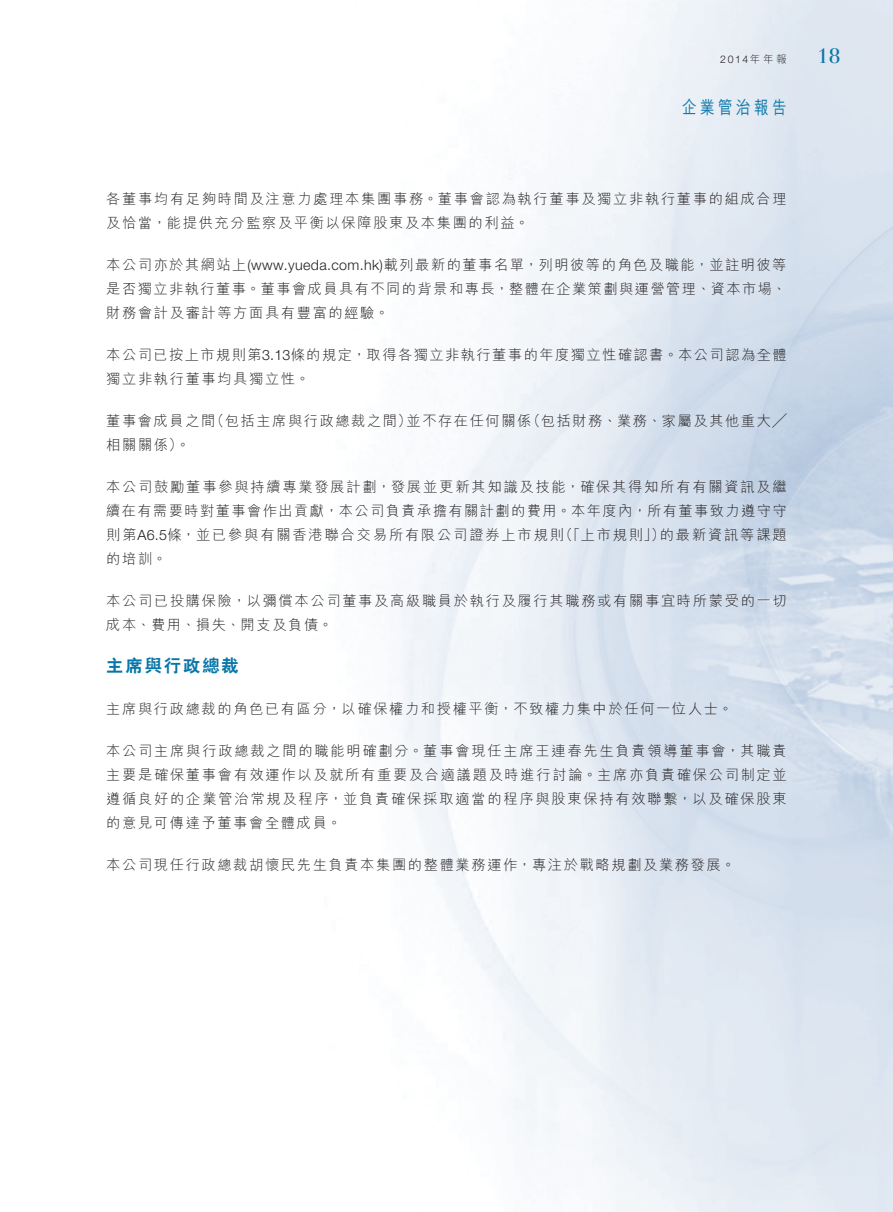
<style>
.page{position:relative;width:893px;height:1212px;background:#fff}
.page>*{position:absolute;margin:0;border:0;box-sizing:border-box;transform-origin:0 0}
.t1{font:21px "Fenice Std";color:#0976a9}
.t2{font:500 18px "M Hei HK";letter-spacing:.25em;color:#0976a9;scale:.8 1}
._03_H1{font:800 17.25px "C Hei 2 HK";letter-spacing:.115em;color:#0976a9}
._11_P0{font:300 14.25px/24px "M Hei HK";letter-spacing:.115em;color:#231f20}
.t3{font:300 10.5px "Helvetica Neue LT Std";color:#231f20}
.s1{font-family:"M Hei HK"}
.s2{font-family:"Helvetica Neue LT Std"}
</style>
<div class="page">
<p class="t3" style="left:720px;top:53px;width:68px">2014<span class="s1">年年報</span></p>
<p class="t2" style="left:682px;top:94px;width:132px">企業管治報告</p>
<p class="_11_P0" style="left:106px;top:186px;width:682px">各董事均有足夠時間及注意力處理本集團事務。董事會認為執行董事及獨立非執行董事的組成合理及恰當，能提供充分監察及平衡以保障股東及本集團的利益。</p>
<p class="_11_P0" style="left:106px;top:252px;width:682px;text-align:justify">本公司亦於其網站上<span class="s2">(www.yueda.com.hk)</span>載列最新的董事名單，列明彼等的角色及職能，並註明彼等是否獨立非執行董事。董事會成員具有不同的背景和專長，整體在企業策劃與運營管理、資本市場、財務會計及審計等方面具有豐富的經驗。</p>
<p class="_11_P0" style="left:106px;top:342px;width:682px">本公司已按上市規則第<span class="s2">3.13</span>條的規定，取得各獨立非執行董事的年度獨立性確認書。本公司認為全體獨立非執行董事均具獨立性。</p>
<p class="_11_P0" style="left:526px;top:408px;width:262px">（包括財務、業務、家屬及其他重大╱</p>
<p class="_11_P0" style="left:210px;top:408px;width:203px">（包括主席與行政總裁之間）</p>
<p class="_11_P0" style="left:106px;top:408px;width:111px">董事會成員之間相關關係。(</p>
<p class="_11_P0" style="left:106px;top:474px;width:682px;text-align:right">本公司鼓勵董事參與持續專業發展計劃，發展並更新其知識及技能，確保其得知所有有關資訊及繼續在有需要時對董事會作出貢獻，本公司負責承擔有關計劃的費用。本年度內，所有董事致力遵守守的最新資訊等課題</p>
<p class="_11_P0" style="left:406px;top:408px;width:126px">並不存在任何關係</p>
<p class="_11_P0" style="left:106px;top:522px;width:459px">則第<span class="s2">A6.5</span>條，並已參與有關香港聯合交易所有限公司證券上市規則的培訓。</p>
<p class="_11_P0" style="left:106px;top:588px;width:682px">本公司已投購保險，以彌償本公司董事及高級職員於執行及履行其職務或有關事宜時所蒙受的一切成本、費用、損失、開支及負債。</p>
<p class="_03_H1" style="left:106px;top:654px;width:134px">主席與行政總裁</p>
<p class="_11_P0" style="left:106px;top:696px;width:628px">主席與行政總裁的角色已有區分，以確保權力和授權平衡，不致權力集中於任何一位人士。</p>
<p class="_11_P0" style="left:106px;top:738px;width:682px;text-align:justify">本公司主席與行政總裁之間的職能明確劃分。董事會現任主席王連春先生負責領導董事會，其職責主要是確保董事會有效運作以及就所有重要及合適議題及時進行討論。主席亦負責確保公司制定並遵循良好的企業管治常規及程序，並負責確保採取適當的程序與股東保持有效聯繫，以及確保股東的意見可傳達予董事會全體成員。</p>
<p class="_11_P0" style="left:106px;top:852px;width:631px">本公司現任行政總裁胡懷民先生負責本集團的整體業務運作，專注於戰略規劃及業務發展。</p>
<p class="_11_P0" style="left:559px;top:522px;width:108px">（「上市規則」）</p>
<h1 class="t1" style="left:817px;top:43px;width:25px">18</h1>
</div>
